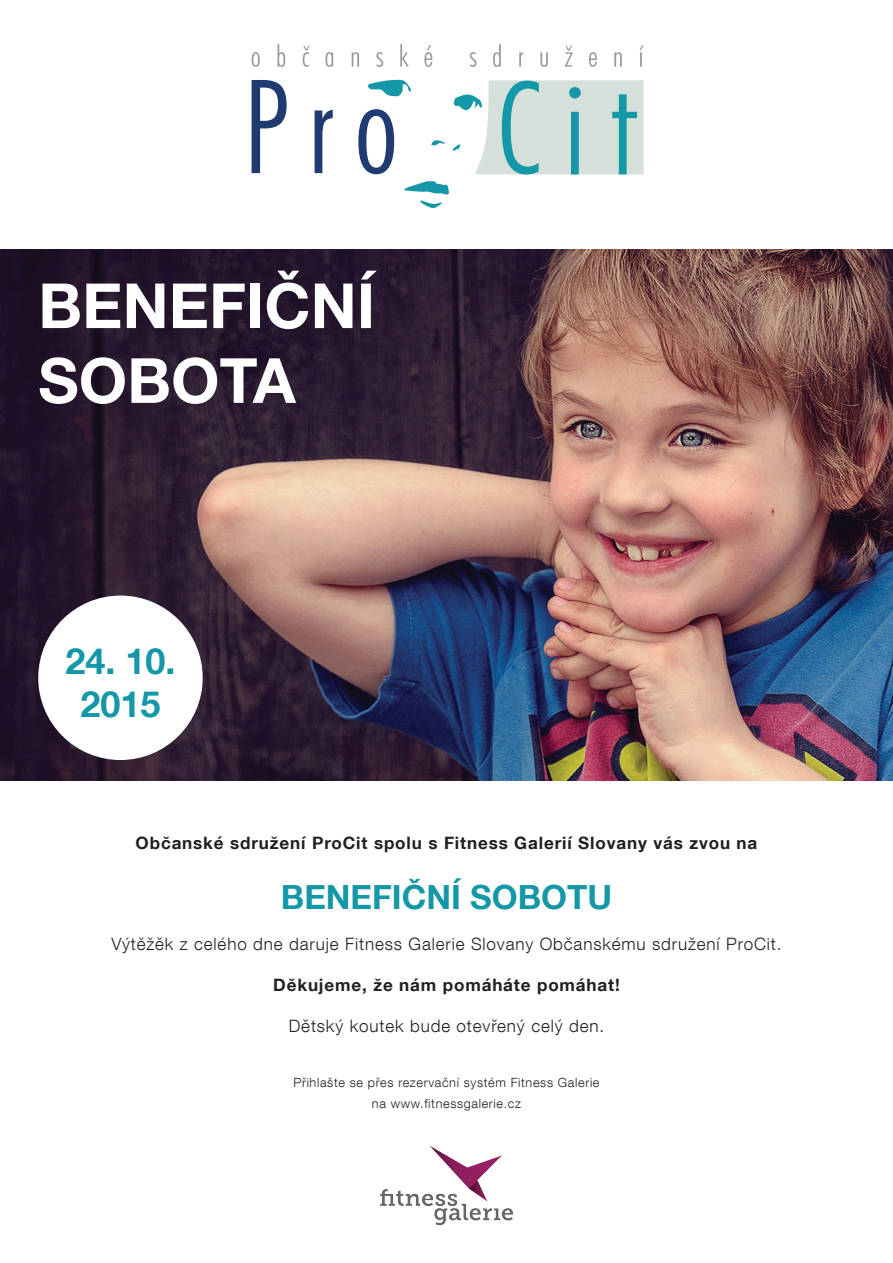
<style>
.page{position:relative;width:893px;height:1263px;background:#fff}
.page>*{position:absolute;margin:0;border:0;box-sizing:border-box;transform-origin:0 0}
.t1{font:700 62.25px "Helvetica Neue LT Com";color:#fff}
.t2{font:700 36px "Helvetica Neue LT Com";color:#1497a7}
.t3{font:700 33.3px "Helvetica Neue LT Com";color:#1497a7}
.t4{font:300 17.1px "Helvetica Neue LT Com";letter-spacing:.05em;color:#231f20}
.t5{font:700 17.1px "Helvetica Neue LT Com";letter-spacing:.05em;color:#231f20}
.t6{font:300 12.75px "Helvetica Neue LT Com";letter-spacing:.05em;color:#231f20}
</style>
<div class="page">
<svg style="left:368px;top:80px;width:43px;height:17px"></svg>
<svg style="left:431px;top:140px;width:14px;height:6px"></svg>
<svg style="left:404px;top:181px;width:45px;height:27px"></svg>
<svg style="left:252px;top:80px;width:35px;height:93px"></svg>
<svg style="left:315px;top:110px;width:18px;height:63px"></svg>
<svg style="left:358px;top:109px;width:36px;height:65px"></svg>
<svg style="left:453px;top:80px;width:191px;height:95px;background:#bfdad9"></svg>
<svg style="left:252px;top:52px;width:8px;height:15px"></svg>
<svg style="left:277px;top:44px;width:8px;height:23px"></svg>
<svg style="left:325px;top:52px;width:8px;height:15px"></svg>
<svg style="left:352px;top:52px;width:7px;height:15px"></svg>
<svg style="left:376px;top:52px;width:7px;height:15px"></svg>
<svg style="left:400px;top:44px;width:9px;height:23px"></svg>
<svg style="left:424px;top:45px;width:8px;height:22px"></svg>
<svg style="left:470px;top:52px;width:7px;height:15px"></svg>
<svg style="left:493px;top:44px;width:8px;height:23px"></svg>
<svg style="left:519px;top:52px;width:4px;height:15px"></svg>
<svg style="left:540px;top:52px;width:8px;height:15px"></svg>
<svg style="left:564px;top:46px;width:9px;height:21px"></svg>
<svg style="left:589px;top:52px;width:8px;height:15px"></svg>
<svg style="left:614px;top:52px;width:8px;height:15px"></svg>
<svg style="left:639px;top:45px;width:5px;height:22px"></svg>
<svg style="left:303px;top:46px;width:7px;height:21px"></svg>
<img style="left:380px;top:1145px;width:133px;height:81px">
<img style="left:0;top:249px;width:893px;height:531px">
<div style="left:38px;top:595px;width:165px;height:165px;background:#fff;border-radius:50%"></div>
<p class="t1" style="left:38px;top:267px;width:338px">BENEFIČNÍ</p>
<p class="t1" style="left:38px;top:341px;width:259px">SOBOTA</p>
<p class="t2" style="left:65px;top:639px;width:112px">24. 10.</p>
<p class="t2" style="left:80px;top:682px;width:82px">2015</p>
<p class="t5" style="left:136px;top:832px;width:623px">Občanské sdružení ProCit spolu s Fitness Galerií Slovany vás zvou na</p>
<p class="t3" style="left:281px;top:876px;width:333px">BENEFIČNÍ SOBOTU</p>
<p class="t4" style="left:111px;top:934px;width:672px">Výtěžěk z celého dne daruje Fitness Galerie Slovany Občanskému sdružení ProCit.</p>
<p class="t5" style="left:273px;top:974px;width:348px">Děkujeme, že nám pomáháte pomáhat!</p>
<p class="t4" style="left:289px;top:1015px;width:317px">Dětský koutek bude otevřený celý den.</p>
<p class="t6" style="left:293px;top:1075px;width:308px">Přihlašte se přes rezervační systém Fitness Galerie</p>
<p class="t6" style="left:372px;top:1095px;width:150px">na www.fitnessgalerie.cz</p>
</div>
